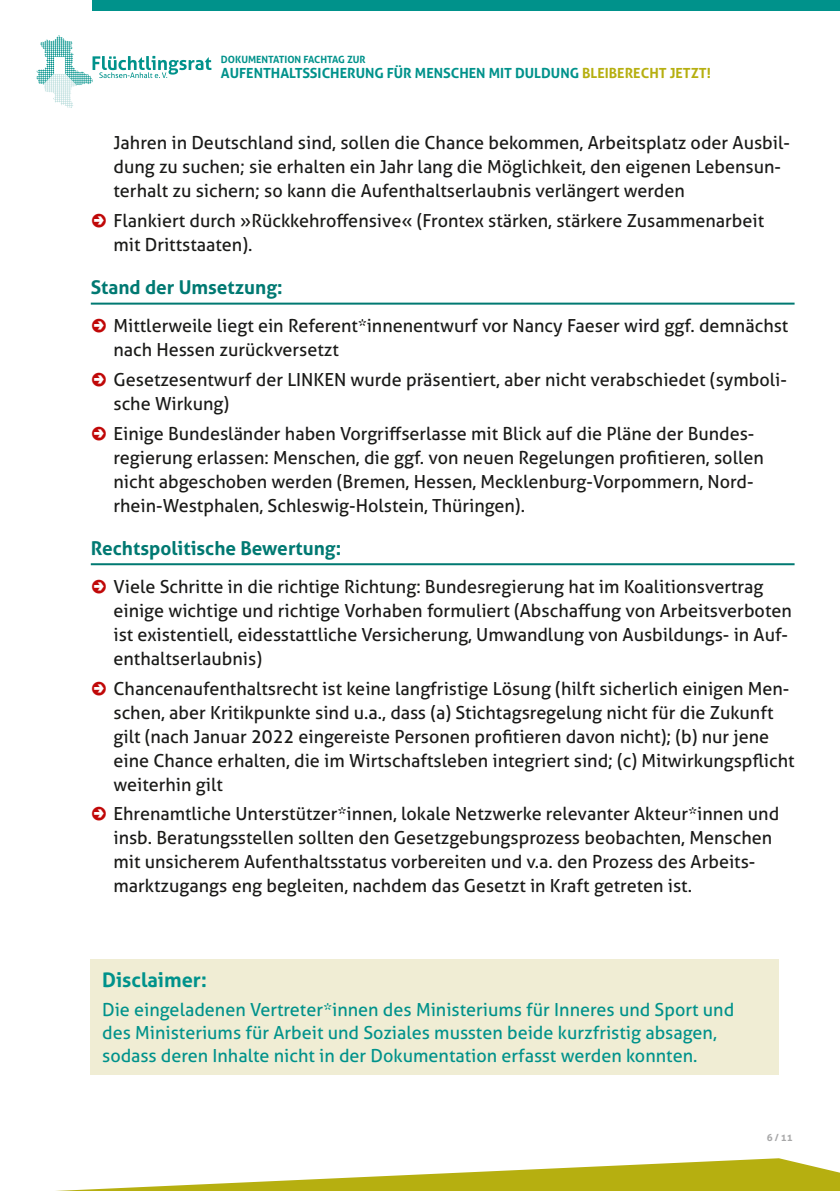
<style>
.page{position:relative;width:840px;height:1191px;background:#fff}
.page>*{position:absolute;margin:0;border:0;box-sizing:border-box;transform-origin:0 0}
.t1{font:700 20px "Aller";color:#00928b}
.t2{font:700 19px "Aller";color:#007972}
.t3{font:18px/24px "Aller";color:#1a1a18}
.t4{font:18px/23px "Aller";color:#00928b}
.t5{font:700 14px "Aller";color:#00928b}
.t6{font:700 10px "Aller";color:#00928b}
.t7{font:700 9.8px "Aller";color:#a7a7a8}
.s1{color:#b6af10}
.s2{font-family:"rain Group Dings 2";font-size:28px;color:#c00808}
</style>
<div class="page">
<div style="left:93px;top:0;width:746px;height:11px;background:#00928b"></div>
<svg style="left:36px;top:35px;width:175px;height:73px"></svg>
<svg style="left:56px;top:1158px;width:783px;height:33px"></svg>
<hr style="left:91px;top:303px;width:703px;height:2px;background:#007972">
<hr style="left:91px;top:563px;width:703px;height:2px;background:#007972">
<div style="left:91px;top:959px;width:687px;height:115px;background:#f0edd4"></div>
<p class="t6" style="left:221px;top:53px;width:146px">DOKUMENTATION FACHTAG ZUR</p>
<p class="t5" style="left:221px;top:65px;width:491px">AUFENTHALTSSICHERUNG FÜR MENSCHEN MIT DULDUNG <span class="s1">BLEIBERECHT JETZT!</span></p>
<p class="t3" style="left:113px;top:131px;width:677px">Jahren in Deutschland sind, sollen die Chance bekommen, Arbeitsplatz oder Ausbil&shy;dung zu suchen; sie erhalten ein Jahr lang die Möglichkeit, den eigenen Lebensun&shy;terhalt zu sichern; so kann die Aufenthaltserlaubnis verlängert werden</p>
<p class="t3" style="left:113px;top:209px;width:652px;text-indent:-23px"><span class="s2">ؚ</span> Flankiert durch »Rückkehroffensive« (Frontex stärken, stärkere Zusammenarbeit mit Drittstaaten).</p>
<p class="t2" style="left:91px;top:276px;width:193px">STAND DER UMSETZUNG:</p>
<p class="t3" style="left:113px;top:314px;width:676px;text-indent:-23px"><span class="s2">ؚ</span> Mittlerweile liegt ein Referent*innenentwurf vor Nancy Faeser wird ggf. demnächst nach Hessen zurückversetzt</p>
<p class="t3" style="left:113px;top:367px;width:674px;text-indent:-23px"><span class="s2">ؚ</span> Gesetzesentwurf der LINKEN wurde präsentiert, aber nicht verabschiedet (symboli&shy;sche Wirkung)</p>
<p class="t3" style="left:113px;top:421px;width:651px;text-indent:-23px"><span class="s2">ؚ</span> Einige Bundesländer haben Vorgriffserlasse mit Blick auf die Pläne der Bundes&shy;regierung erlassen: Menschen, die ggf. von neuen Regelungen profitieren, sollen nicht abgeschoben werden (Bremen, Hessen, Mecklenburg-Vorpommern, Nord&shy;rhein-Westphalen, Schleswig-Holstein, Thüringen).</p>
<p class="t2" style="left:91px;top:536px;width:252px">RECHTSPOLITISCHE BEWERTUNG:</p>
<p class="t3" style="left:113px;top:574px;width:679px;text-indent:-23px"><span class="s2">ؚ</span> Viele Schritte in die richtige Richtung: Bundesregierung hat im Koalitionsvertrag einige wichtige und richtige Vorhaben formuliert (Abschaffung von Arbeitsverboten ist existentiell, eidesstattliche Versicherung, Umwandlung von Ausbildungs- in Auf&shy;enthaltserlaubnis)</p>
<p class="t3" style="left:113px;top:676px;width:682px;text-indent:-23px"><span class="s2">ؚ</span> Chancenaufenthaltsrecht ist keine langfristige Lösung (hilft sicherlich einigen Men&shy;schen, aber Kritikpunkte sind u.a., dass (a) Stichtagsregelung nicht für die Zukunft gilt (nach Januar 2022 eingereiste Personen profitieren davon nicht); (b) nur jene eine Chance erhalten, die im Wirtschaftsleben integriert sind; (c) Mitwirkungspflicht weiterhin gilt</p>
<p class="t3" style="left:113px;top:802px;width:666px;text-indent:-23px"><span class="s2">ؚ</span> Ehrenamtliche Unterstützer*innen, lokale Netzwerke relevanter Akteur*innen und insb. Beratungsstellen sollten den Gesetzgebungsprozess beobachten, Menschen mit unsicherem Aufenthaltsstatus vorbereiten und v.a. den Prozess des Arbeits&shy;marktzugangs eng begleiten, nachdem das Gesetzt in Kraft getreten ist.</p>
<p class="t1" style="left:102px;top:967px;width:106px">DISCLAIMER:</p>
<p class="t4" style="left:102px;top:998px;width:633px">Die eingeladenen Vertreter*innen des Ministeriums für Inneres und Sport und des Ministeriums für Arbeit und Soziales mussten beide kurzfristig absagen, sodass deren Inhalte nicht in der Dokumentation erfasst werden konnten.</p>
<p class="t7" style="left:766px;top:1131px;width:28px">6 / 11</p>
</div>
